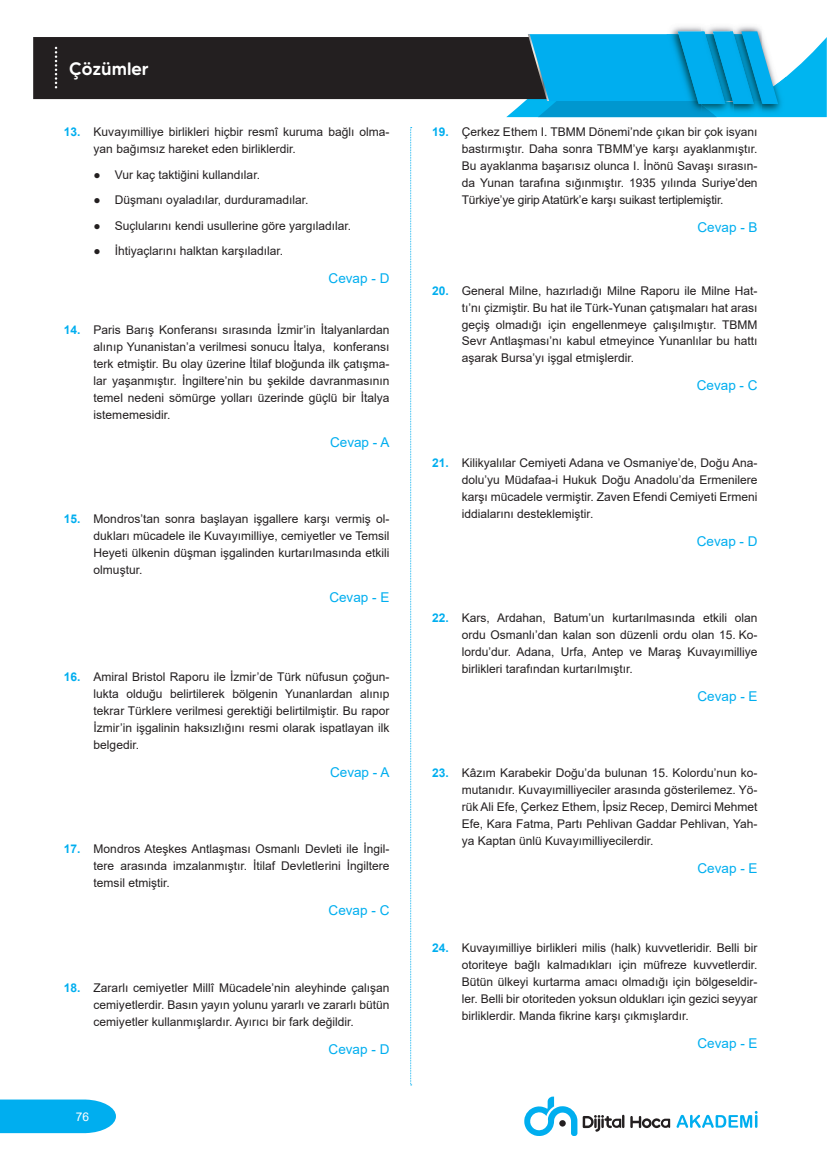
<style>
.page{position:relative;width:830px;height:1170px;background:#fff}
.page>*{position:absolute;margin:0;border:0;box-sizing:border-box;transform-origin:0 0}
.t1{font:500 18px "MADE Tommy Soft";color:#fff}
.CEVAP{font:13.5px "Arial";color:#00aeef}
.t2{font:12px/17px "Arial";color:#231f20;text-align:justify}
.t3{font:12px "Arial";color:#fff}
.s1{font-weight:700;color:#00aeef}
</style>
<div class="page">
<svg style="left:0;top:1099px;width:116px;height:33px;background:#11b3f0"></svg>
<svg style="left:676px;top:1111px;width:81px;height:16px"></svg>
<svg style="left:630px;top:1116px;width:39px;height:12px"></svg>
<svg style="left:524px;top:1096px;width:100px;height:39px"></svg>
<svg style="left:410px;top:127px;width:1px;height:958px"></svg>
<div style="left:33px;top:37px;width:473px;height:62px;background:#231f20"></div>
<svg style="left:506px;top:26px;width:320px;height:91px;background:#2babda"></svg>
<svg style="left:55px;top:47px;width:2px;height:41px"></svg>
<h1 class="t1" style="left:69px;top:57px;width:81px">Çözümler</h1>
<p class="t2" style="left:94px;top:124px;width:297px;text-indent:-30px"><span class="s1">13.</span> Kuvayımilliye birlikleri hiçbir resmî kuruma bağlı olma&shy;yan bağımsız hareket eden birliklerdir.</p>
<p class="t2" style="left:94px;top:166px;width:168px">● Vur kaç taktiğini kullandılar.</p>
<p class="t2" style="left:94px;top:191px;width:216px">● Düşmanı oyaladılar, durduramadılar.</p>
<p class="t2" style="left:94px;top:217px;width:259px">● Suçlularını kendi usullerine göre yargıladılar.</p>
<p class="t2" style="left:94px;top:242px;width:191px">● İhtiyaçlarını halktan karşıladılar.</p>
<p class="CEVAP" style="left:328px;top:269px;width:62px">Cevap - D</p>
<p class="t2" style="left:94px;top:321px;width:297px;text-indent:-30px"><span class="s1">14.</span> Paris Barış Konferansı sırasında İzmir’in İtalyanlardan alınıp Yunanistan’a verilmesi sonucu İtalya, konferansı terk etmiştir. Bu olay üzerine İtilaf bloğunda ilk çatışma&shy;lar yaşanmıştır. İngiltere’nin bu şekilde davranmasının temel nedeni sömürge yolları üzerinde güçlü bir İtalya istememesidir.</p>
<p class="CEVAP" style="left:330px;top:433px;width:61px">Cevap - A</p>
<p class="t2" style="left:94px;top:510px;width:297px;text-indent:-30px"><span class="s1">15.</span> Mondros’tan sonra başlayan işgallere karşı vermiş ol&shy;dukları mücadele ile Kuvayımilliye, cemiyetler ve Temsil Heyeti ülkenin düşman işgalinden kurtarılmasında etkili olmuştur.</p>
<p class="CEVAP" style="left:329px;top:588px;width:62px">Cevap - E</p>
<p class="t2" style="left:94px;top:668px;width:297px;text-indent:-30px"><span class="s1">16.</span> Amiral Bristol Raporu ile İzmir’de Türk nüfusun çoğun&shy;lukta olduğu belirtilerek bölgenin Yunanlardan alınıp tekrar Türklere verilmesi gerektiği belirtilmiştir. Bu rapor İzmir’in işgalinin haksızlığını resmi olarak ispatlayan ilk belgedir.</p>
<p class="CEVAP" style="left:330px;top:762px;width:61px">Cevap - A</p>
<p class="t2" style="left:94px;top:840px;width:297px;text-indent:-30px"><span class="s1">17.</span> Mondros Ateşkes Antlaşması Osmanlı Devleti ile İngil&shy;tere arasında imzalanmıştır. İtilaf Devletlerini İngiltere temsil etmiştir.</p>
<p class="CEVAP" style="left:328px;top:901px;width:62px">Cevap - C</p>
<p class="t2" style="left:94px;top:978px;width:297px;text-indent:-30px"><span class="s1">18.</span> Zararlı cemiyetler Millî Mücadele’nin aleyhinde çalışan cemiyetlerdir. Basın yayın yolunu yararlı ve zararlı bütün cemiyetler kullanmışlardır. Ayırıcı bir fark değildir.</p>
<p class="CEVAP" style="left:328px;top:1039px;width:62px">Cevap - D</p>
<p class="t3" style="left:76px;top:1108px;width:15px">76</p>
<p class="t2" style="left:461px;top:124px;width:297px;text-indent:-30px"><span class="s1">19.</span> Çerkez Ethem I. TBMM Dönemi’nde çıkan bir çok isyanı bastırmıştır. Daha sonra TBMM’ye karşı ayaklanmıştır.<br>Bu ayaklanma başarısız olunca I. İnönü Savaşı sırasın&shy;da Yunan tarafına sığınmıştır. 1935 yılında Suriye’den Türkiye’ye girip Atatürk’e karşı suikast tertiplemiştir.</p>
<p class="CEVAP" style="left:697px;top:218px;width:62px">Cevap - B</p>
<p class="t2" style="left:461px;top:282px;width:297px;text-indent:-30px"><span class="s1">20.</span> General Milne, hazırladığı Milne Raporu ile Milne Hat&shy;tı’nı çizmiştir. Bu hat ile Türk-Yunan çatışmaları hat arası geçiş olmadığı için engellenmeye çalışılmıştır. TBMM Sevr Antlaşması’nı kabul etmeyince Yunanlılar bu hattı aşarak Bursa’yı işgal etmişlerdir.</p>
<p class="CEVAP" style="left:696px;top:376px;width:62px">Cevap - C</p>
<p class="t2" style="left:461px;top:454px;width:297px;text-indent:-30px"><span class="s1">21.</span> Kilikyalılar Cemiyeti Adana ve Osmaniye’de, Doğu Ana&shy;dolu’yu Müdafaa-i Hukuk Doğu Anadolu’da Ermenilere karşı mücadele vermiştir. Zaven Efendi Cemiyeti Ermeni iddialarını desteklemiştir.</p>
<p class="CEVAP" style="left:696px;top:531px;width:62px">Cevap - D</p>
<p class="t2" style="left:461px;top:609px;width:297px;text-indent:-30px"><span class="s1">22.</span> Kars, Ardahan, Batum’un kurtarılmasında etkili olan ordu Osmanlı’dan kalan son düzenli ordu olan 15. Ko&shy;lordu’dur. Adana, Urfa, Antep ve Maraş Kuvayımilliye birlikleri tarafından kurtarılmıştır.</p>
<p class="CEVAP" style="left:697px;top:687px;width:62px">Cevap - E</p>
<p class="t2" style="left:461px;top:764px;width:297px;text-indent:-30px"><span class="s1">23.</span> Kâzım Karabekir Doğu’da bulunan 15. Kolordu’nun ko&shy;mutanıdır. Kuvayımilliyeciler arasında gösterilemez. Yö&shy;rük Ali Efe, Çerkez Ethem, İpsiz Recep, Demirci Mehmet Efe, Kara Fatma, Partı Pehlivan Gaddar Pehlivan, Yah&shy;ya Kaptan ünlü Kuvayımilliyecilerdir.</p>
<p class="CEVAP" style="left:697px;top:859px;width:62px">Cevap - E</p>
<p class="t2" style="left:461px;top:939px;width:297px;text-indent:-30px"><span class="s1">24.</span> Kuvayımilliye birlikleri milis (halk) kuvvetleridir. Belli bir otoriteye bağlı kalmadıkları için müfreze kuvvetlerdir.<br>Bütün ülkeyi kurtarma amacı olmadığı için bölgeseldir&shy;ler. Belli bir otoriteden yoksun oldukları için gezici seyyar birliklerdir. Manda fikrine karşı çıkmışlardır.</p>
<p class="CEVAP" style="left:697px;top:1033px;width:62px">Cevap - E</p>
</div>
